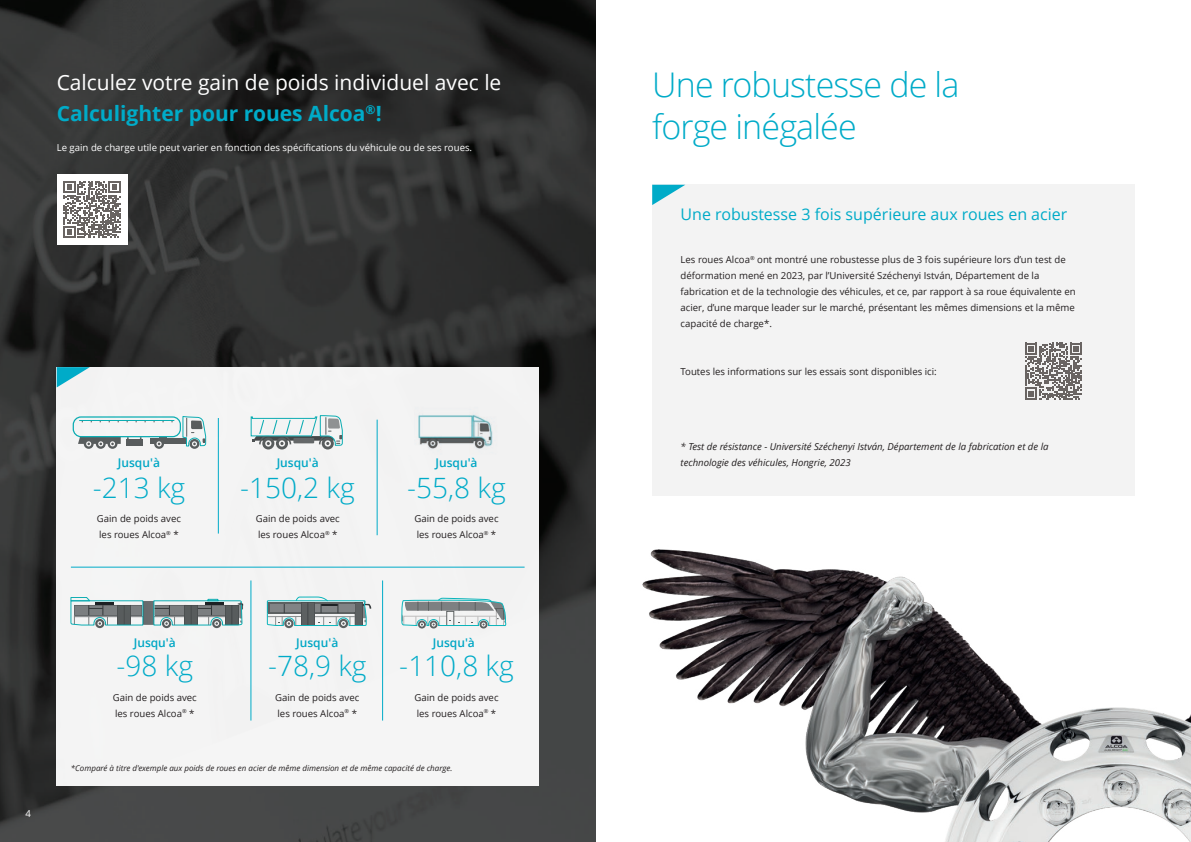
<style>
.page{position:relative;width:1191px;height:842px;background:#fff}
.page>*{position:absolute;margin:0;border:0;box-sizing:border-box;transform-origin:0 0}
.t1{font:300 34px/42px "Open Sans";letter-spacing:-.025em;color:#00abc8}
.t2{font:300 28px "Open Sans";color:#00abc8}
.t3{font:21px/30.7px "Open Sans";color:#fff}
.t4{font:16px "Open Sans";color:#00abc8}
.t5{font:600 12px "Open Sans";color:#00a7c5}
.t6{font:9.6px/16px "Open Sans";color:#231f20}
.t7{font:italic 9.6px/16px "Open Sans";color:#231f20}
.t8{font:9.6px "Open Sans";color:#fff}
.t9{font:italic 8px "Open Sans";color:#231f20}
.s1{font-weight:700;color:#00abc8}
</style>
<div class="page">
<img style="left:0;top:0;width:595px;height:842px">
<img style="left:642px;top:549px;width:549px;height:293px">
<div style="left:57px;top:367px;width:482px;height:418px;background:#f4f4f4"></div>
<svg style="left:57px;top:367px;width:33px;height:20px"></svg>
<img style="left:418px;top:414px;width:75px;height:36px">
<div style="left:57px;top:174px;width:71px;height:71px;background:#fff"></div>
<svg style="left:64px;top:181px;width:57px;height:57px"></svg>
<div style="left:150px;top:438px;width:38px;height:6px;background:#5d6162"></div>
<svg style="left:154px;top:437px;width:12px;height:12px"></svg>
<svg style="left:78px;top:437px;width:43px;height:12px"></svg>
<div style="left:73px;top:416px;width:108px;height:21px;border:1px solid #0cb5bb;border-radius:8px"></div>
<div style="left:126px;top:439px;width:16px;height:6px;background:#5d6162"></div>
<svg style="left:182px;top:416px;width:25px;height:33px"></svg>
<hr style="left:79px;top:420px;width:95px;height:1px;background:#0cb5bb">
<svg style="left:250px;top:415px;width:93px;height:34px"></svg>
<div style="left:293px;top:438px;width:21px;height:5px;background:#696d6e"></div>
<svg style="left:70px;top:597px;width:173px;height:31px"></svg>
<svg style="left:401px;top:597px;width:106px;height:31px"></svg>
<svg style="left:266px;top:596px;width:105px;height:32px"></svg>
<hr style="left:218px;top:418px;width:1px;height:115px;background:#00abc8">
<hr style="left:250px;top:580px;width:1px;height:140px;background:#00abc8">
<hr style="left:377px;top:420px;width:1px;height:115px;background:#00abc8">
<hr style="left:382px;top:580px;width:1px;height:140px;background:#00abc8">
<hr style="left:71px;top:567px;width:453px;height:1px;background:#00abc8">
<div style="left:652px;top:185px;width:482px;height:311px;background:#f3f3f3"></div>
<svg style="left:652px;top:185px;width:33px;height:20px"></svg>
<svg style="left:1025px;top:343px;width:57px;height:57px"></svg>
<h3 class="t3" style="left:57px;top:66px;width:446px">Calculez votre gain de poids individuel avec le<br><span class="s1">Calculighter pour roues Alcoa</span><sup>®</sup><span class="s1">!</span></h3>
<p class="t8" style="left:57px;top:141px;width:417px">Le gain de charge utile peut varier en fonction des spécifications du véhicule ou de ses roues.</p>
<p class="t8" style="left:26px;top:807px;width:7px">4</p>
<p class="t5" style="left:118px;top:454px;width:44px">Jusqu'à</p>
<p class="t5" style="left:277px;top:454px;width:44px">Jusqu'à</p>
<p class="t5" style="left:435px;top:454px;width:44px">Jusqu'à</p>
<h2 class="t2" style="left:93px;top:469px;width:94px">-213 kg</h2>
<h2 class="t2" style="left:240px;top:469px;width:116px">-150,2 kg</h2>
<h2 class="t2" style="left:407px;top:469px;width:100px">-55,8 kg</h2>
<p class="t6" style="left:97px;top:510px;width:86px">Gain de poids avec les roues Alcoa<sup>®</sup> *</p>
<p class="t6" style="left:256px;top:510px;width:86px">Gain de poids avec les roues Alcoa<sup>®</sup> *</p>
<p class="t6" style="left:414px;top:510px;width:86px">Gain de poids avec les roues Alcoa<sup>®</sup> *</p>
<p class="t5" style="left:134px;top:634px;width:44px">Jusqu'à</p>
<p class="t5" style="left:296px;top:634px;width:44px">Jusqu'à</p>
<p class="t5" style="left:433px;top:634px;width:44px">Jusqu'à</p>
<h2 class="t2" style="left:117px;top:647px;width:78px">-98 kg</h2>
<h2 class="t2" style="left:268px;top:647px;width:100px">-78,9 kg</h2>
<h2 class="t2" style="left:399px;top:647px;width:116px">-110,8 kg</h2>
<p class="t6" style="left:113px;top:689px;width:86px">Gain de poids avec les roues Alcoa<sup>®</sup> *</p>
<p class="t6" style="left:275px;top:689px;width:86px">Gain de poids avec les roues Alcoa<sup>®</sup> *</p>
<p class="t6" style="left:414px;top:689px;width:86px">Gain de poids avec les roues Alcoa<sup>®</sup> *</p>
<p class="t9" style="left:71px;top:763px;width:383px">*Comparé à titre d'exemple aux poids de roues en acier de même dimension et de même capacité de charge.</p>
<h1 class="t1" style="left:652px;top:63px;width:309px">Une robustesse de la forge inégalée</h1>
<h3 class="t4" style="left:680px;top:203px;width:388px">Une robustesse 3 fois supérieure aux roues en acier</h3>
<p class="t6" style="left:680px;top:252px;width:397px">Les roues Alcoa<sup>®</sup> ont montré une robustesse plus de 3 fois supérieure lors d’un test de déformation mené en 2023, par l’Université Széchenyi István, Département de la fabrication et de la technologie des véhicules, et ce, par rapport à sa roue équivalente en acier, d’une marque leader sur le marché, présentant les mêmes dimensions et la même capacité de charge*.</p>
<p class="t6" style="left:680px;top:364px;width:258px">Toutes les informations sur les essais sont disponibles ici:</p>
<p class="t7" style="left:680px;top:438px;width:369px">* Test de résistance - Université Széchenyi István, Département de la fabrication et de la technologie des véhicules, Hongrie, 2023</p>
</div>
